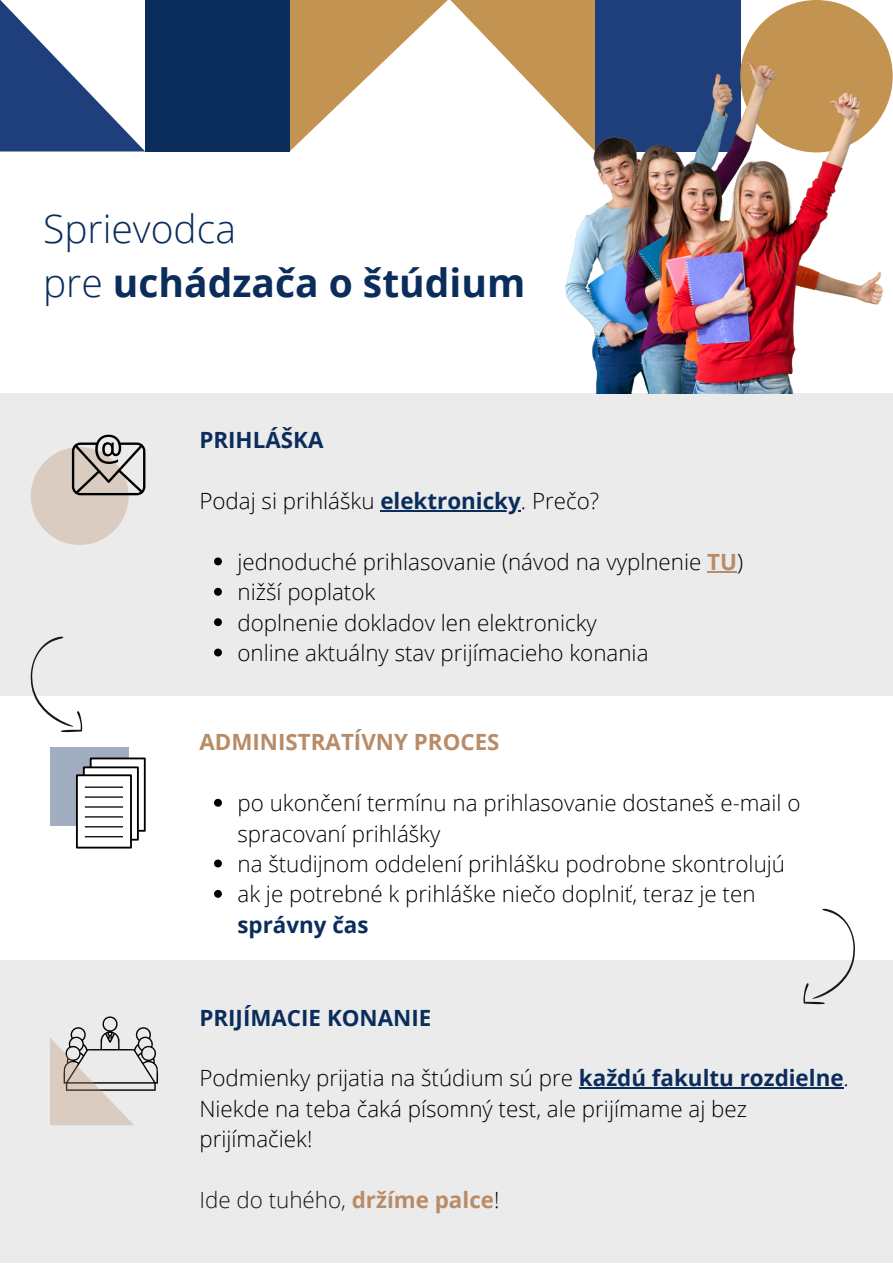
<style>
.page{position:relative;width:893px;height:1264px;background:#fff}
.page>*{position:absolute;margin:0;border:0;box-sizing:border-box;transform-origin:0 0}
.t1{font:700 39px/54px "Open Sans";color:#0b2d5c}
.t2{font:300 22.35px/30.3px "Open Sans";color:#000}
.t3{font:700 22.35px "Open Sans";color:#0b2d5c}
.t4{font:300 22.35px "Open Sans";color:#171717}
.t5{font:700 22.35px "Open Sans";color:#b88c68}
.s1{font-weight:300}
.s2{font-weight:700;color:#0b2d5c}
.s3{font-weight:700;color:#b88c68}
.s4{color:#000}
</style>
<div class="page">
<div style="left:0;top:393px;width:892px;height:302px;background:#ebebeb"></div>
<svg style="left:31px;top:636px;width:51px;height:96px"></svg>
<div style="left:50px;top:747px;width:78px;height:78px;background:#a1aec0"></div>
<div style="left:91px;top:758px;width:54px;height:72px;background:#fff"></div>
<div style="left:90px;top:757px;width:56px;height:74px;border:2px solid #000"></div>
<div style="left:84px;top:767px;width:54px;height:72px;background:#fff"></div>
<div style="left:83px;top:766px;width:56px;height:74px;border:2px solid #000"></div>
<div style="left:77px;top:775px;width:54px;height:72px;background:#fff"></div>
<div style="left:76px;top:774px;width:56px;height:74px;border:2px solid #000"></div>
<hr style="left:85px;top:796px;width:38px;height:1px;background:#000">
<hr style="left:85px;top:806px;width:38px;height:1px;background:#000">
<hr style="left:85px;top:816px;width:38px;height:1px;background:#000">
<hr style="left:85px;top:826px;width:38px;height:1px;background:#000">
<hr style="left:85px;top:836px;width:38px;height:1px;background:#000">
<hr style="left:85px;top:786px;width:38px;height:1px;background:#000">
<svg style="left:31px;top:434px;width:114px;height:111px"></svg>
<svg style="left:214px;top:798px;width:8px;height:8px"></svg>
<svg style="left:214px;top:859px;width:8px;height:8px"></svg>
<svg style="left:214px;top:889px;width:8px;height:8px"></svg>
<div style="left:0;top:960px;width:892px;height:302px;background:#ebebeb"></div>
<svg style="left:803px;top:908px;width:52px;height:96px"></svg>
<svg style="left:50px;top:1016px;width:109px;height:109px"></svg>
<svg style="left:290px;top:0;width:305px;height:151px"></svg>
<div style="left:595px;top:0;width:145px;height:151px;background:#1e3f7b"></div>
<div style="left:740px;top:0;width:152px;height:152px;background:#c29351;border-radius:50%"></div>
<div style="left:145px;top:0;width:145px;height:151px;background:#0b2d5c"></div>
<svg style="left:0;top:0;width:145px;height:151px"></svg>
<img style="left:565px;top:62px;width:317px;height:332px">
<svg style="left:214px;top:557px;width:8px;height:8px"></svg>
<hr style="left:707px;top:571px;width:30px;height:1px;background:#b88c68">
<svg style="left:214px;top:588px;width:8px;height:7px"></svg>
<svg style="left:214px;top:618px;width:8px;height:8px"></svg>
<svg style="left:214px;top:648px;width:8px;height:8px"></svg>
<hr style="left:380px;top:510px;width:141px;height:1px;background:#0b2d5c">
<hr style="left:579px;top:1087px;width:264px;height:1px;background:#0b2d5c">
<h1 class="t1" style="left:43px;top:201px;width:483px"><span class="s1">Sprievodca<br>pre</span> uchádzača o štúdium</h1>
<p class="t3" style="left:199px;top:424px;width:125px">PRIHLÁŠKA</p>
<p class="t2" style="left:199px;top:485px;width:401px">Podaj si prihlášku <span class="s2">elektronicky</span>. Prečo?</p>
<p class="t2" style="left:237px;top:546px;width:507px">jednoduché prihlasovanie (návod na vyplnenie <span class="s3">TU</span>) nižší poplatok<br>doplnenie dokladov len elektronicky<br>online aktuálny stav prijímacieho konania</p>
<p class="t5" style="left:199px;top:726px;width:301px">ADMINISTRATÍVNY PROCES</p>
<p class="t2" style="left:237px;top:787px;width:564px">po ukončení termínu na prihlasovanie dostaneš e-mail o spracovaní prihlášky<br>na študijnom oddelení prihlášku podrobne skontrolujú ak je potrebné k prihláške niečo doplniť, teraz je ten</p>
<p class="t3" style="left:237px;top:908px;width:132px">správny čas</p>
<p class="t3" style="left:199px;top:1001px;width:233px">PRIJÍMACIE KONANIE</p>
<p class="t2" style="left:199px;top:1062px;width:651px">Podmienky prijatia na štúdium sú pre <span class="s2">každú fakultu rozdielne</span>.<br>Niekde na teba čaká písomný test, ale prijímame aj bez prijímačiek!</p>
<p class="t4" style="left:199px;top:1183px;width:301px">Ide do tuhého, <span class="s3">držíme palce</span><span class="s4">!</span></p>
</div>
